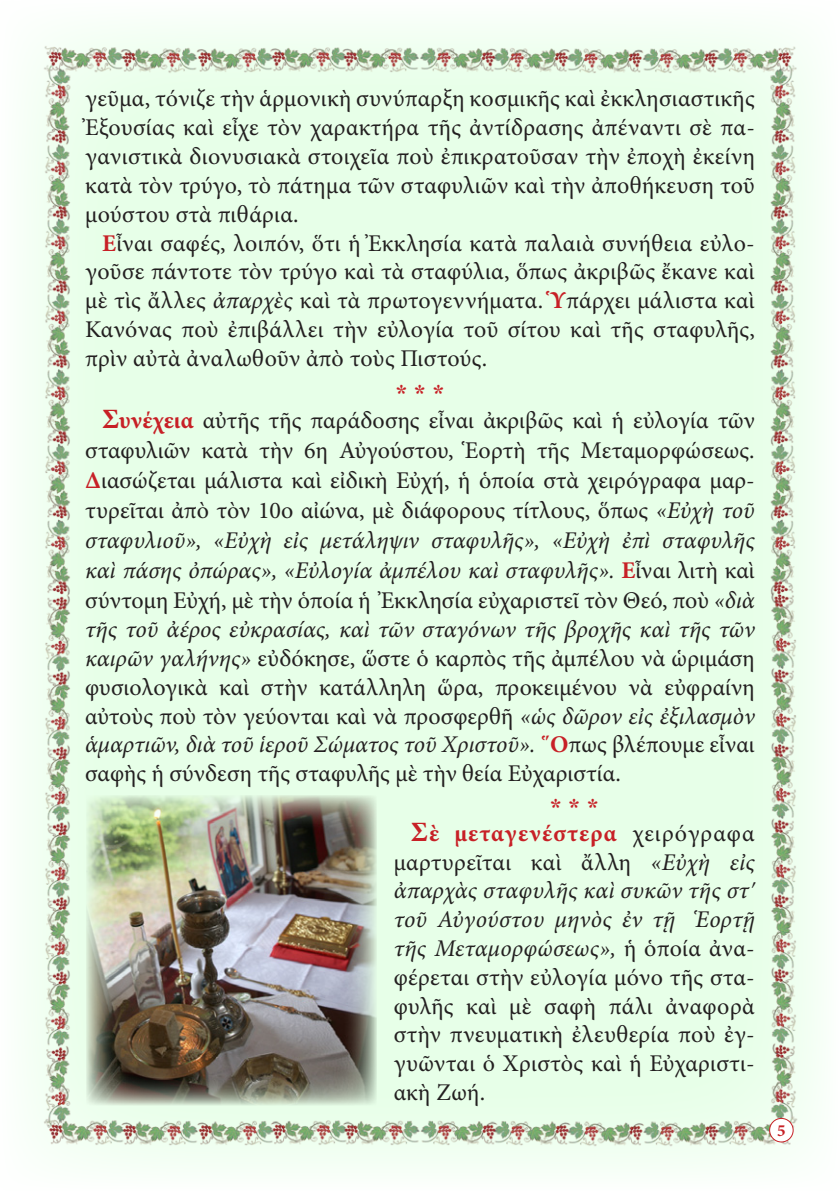
<style>
.page{position:relative;width:840px;height:1191px;background:#fff}
.page>*{position:absolute;margin:0;border:0;box-sizing:border-box;transform-origin:0 0}
.t1{font:24px/28.8px "Minion Pro";letter-spacing:.01em;color:#231f20;text-align:justify}
.t2{font:24px "CTOS New Times Bold Test 1";color:#c72026}
.t3{font:700 17px "Minion Pro";color:#c72026}
.s1{font-weight:700;color:#c72026}
.s2{font-style:italic}
.s3{font-weight:700;font-size:28px;color:#c72026}
</style>
<div class="page">
<img style="left:29px;top:30px;width:787px;height:1134px">
<div style="left:769px;top:1118px;width:23px;height:24px;background:#fff;border-radius:50%"></div>
<div style="left:768px;top:1118px;width:25px;height:24px;border:1px solid #c72026;border-radius:50%"></div>
<img style="left:86px;top:795px;width:290px;height:310px">
<p class="t1" style="left:85px;top:85px;width:671px">γεῦμα, τόνιζε τὴν ἁρμονικὴ συνύπαρξη κοσμικῆς καὶ ἐκκλησιαστικῆς Ἐξουσίας καὶ εἶχε τὸν χαρακτήρα τῆς ἀντίδρασης ἀπέναντι σὲ πα&shy;γανιστικὰ διονυσιακὰ στοιχεῖα ποὺ ἐπικρατοῦσαν τὴν ἐποχὴ ἐκείνη κατὰ τὸν τρύγο, τὸ πάτημα τῶν σταφυλιῶν καὶ τὴν ἀποθήκευση τοῦ μούστου στὰ πιθάρια.</p>
<p class="t1" style="left:85px;top:229px;width:671px;text-indent:17px"><span class="s1">Ε</span>ἶναι σαφές, λοιπόν, ὅτι ἡ Ἐκκλησία κατὰ παλαιὰ συνήθεια εὐλο&shy;γοῦσε πάντοτε τὸν τρύγο καὶ τὰ σταφύλια, ὅπως ἀκριβῶς ἔκανε καὶ μὲ τὶς ἄλλες <span class="s2">ἀπαρχὲς</span> καὶ τὰ πρωτογεννήματα. <span class="s1">Ὑ</span>πάρχει μάλιστα καὶ Κανόνας ποὺ ἐπιβάλλει τὴν εὐλογία τοῦ σίτου καὶ τῆς σταφυλῆς, πρὶν αὐτὰ ἀναλωθοῦν ἀπὸ τοὺς Πιστούς.</p>
<p class="t2" style="left:395px;top:379px;width:50px">* * *</p>
<p class="t1" style="left:85px;top:406px;width:671px;line-height:29.4px;text-indent:17px"><span class="s3">Σ</span><span class="s1">υνέχεια</span> αὐτῆς τῆς παράδοσης εἶναι ἀκριβῶς καὶ ἡ εὐλογία τῶν σταφυλιῶν κατὰ τὴν 6η Αὐγούστου, Ἑορτὴ τῆς Μεταμορφώσεως.<br><span class="s1">Δ</span>ιασώζεται μάλιστα καὶ εἰδικὴ Εὐχή, ἡ ὁποία στὰ χειρόγραφα μαρ&shy;τυρεῖται ἀπὸ τὸν 10ο αἰώνα, μὲ διάφορους τίτλους, ὅπως <span class="s2">«Εὐχὴ τοῦ σταφυλιοῦ», «Εὐχὴ εἰς μετάληψιν σταφυλῆς», «Εὐχὴ ἐπὶ σταφυλῆς καὶ πάσης ὀπώρας», «Εὐλογία ἀμπέλου καὶ σταφυλῆς».</span> <span class="s1">Ε</span>ἶναι λιτὴ καὶ σύντομη Εὐχή, μὲ τὴν ὁποία ἡ Ἐκκλησία εὐχαριστεῖ τὸν Θεό, ποὺ <span class="s2">«διὰ τῆς τοῦ ἀέρος εὐκρασίας, καὶ τῶν σταγόνων τῆς βροχῆς καὶ τῆς τῶν καιρῶν γαλήνης»</span> εὐδόκησε, ὥστε ὁ καρπὸς τῆς ἀμπέλου νὰ ὡριμάση φυσιολογικὰ καὶ στὴν κατάλληλη ὥρα, προκειμένου νὰ εὐφραίνη αὐτοὺς ποὺ τὸν γεύονται καὶ νὰ προσφερθῆ <span class="s2">«ὡς δῶρον εἰς ἐξιλασμὸν ἁμαρτιῶν, διὰ τοῦ ἱεροῦ Σώματος τοῦ Χριστοῦ».</span> <span class="s1">῞Ο</span>πως βλέπουμε εἶναι σαφὴς ἡ σύνδεση τῆς σταφυλῆς μὲ τὴν θεία Εὐχαριστία.</p>
<p class="t2" style="left:549px;top:794px;width:50px">* * *</p>
<p class="t1" style="left:393px;top:819px;width:362px;text-indent:17px"><span class="s3">Σ</span><span class="s1">ὲ μεταγενέστερα</span> χειρόγραφα μαρτυρεῖται καὶ ἄλλη <span class="s2">«Εὐχὴ εἰς ἀπαρχὰς σταφυλῆς καὶ συκῶν τῆς στʹ τοῦ Αὐγούστου μηνὸς ἐν τῇ Ἑορτῇ τῆς Μεταμορφώσεως»,</span> ἡ ὁποία ἀνα&shy;φέρεται στὴν εὐλογία μόνο τῆς στα&shy;φυλῆς καὶ μὲ σαφὴ πάλι ἀναφορὰ στὴν πνευματικὴ ἐλευθερία ποὺ ἐγ&shy;γυῶνται ὁ Χριστὸς καὶ ἡ Εὐχαριστι&shy;ακὴ Ζωή.</p>
<p class="t3" style="left:776px;top:1118px;width:10px">5</p>
</div>
